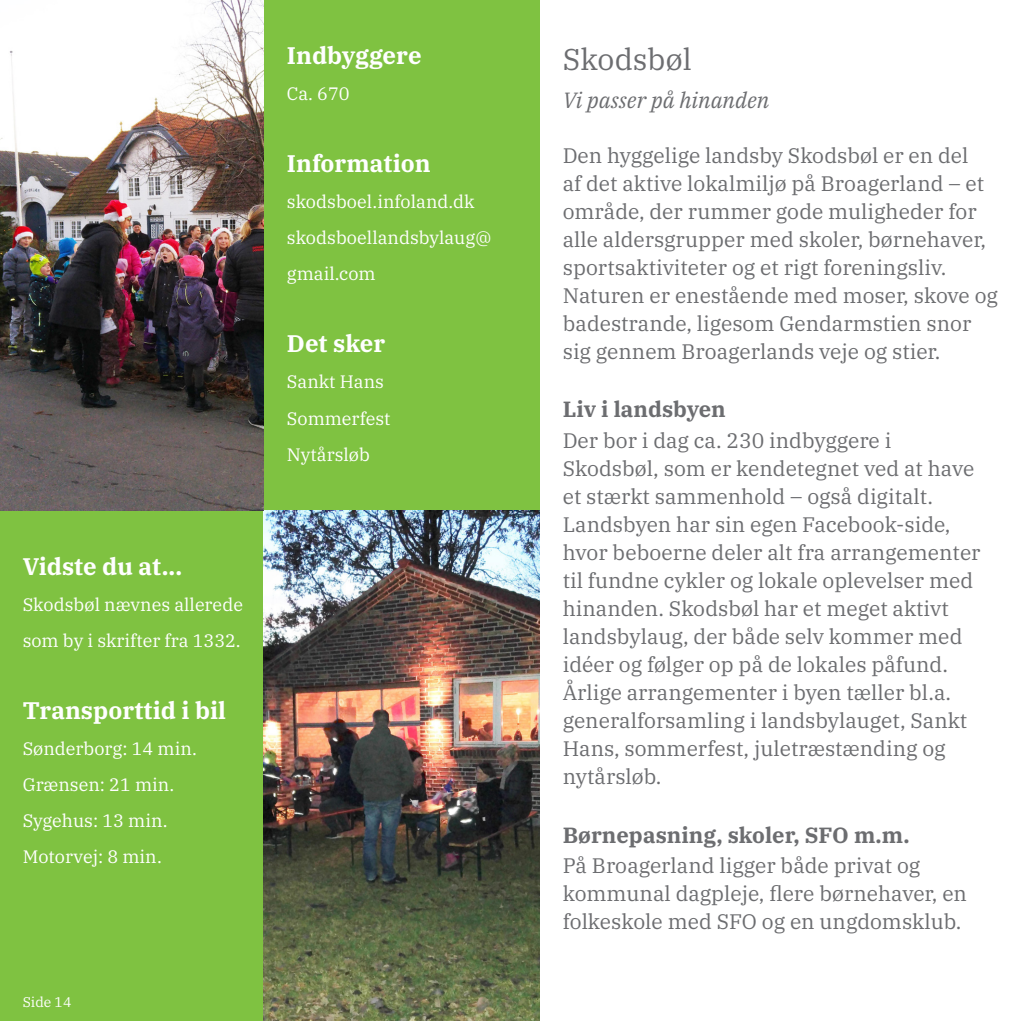
<style>
.page{position:relative;width:1021px;height:1021px;background:#fff}
.page>*{position:absolute;margin:0;border:0;box-sizing:border-box;transform-origin:0 0}
.t1{font:30px "IBM Plex Serif";color:#6c6d70}
.t2{font:700 24px "IBM Plex Serif";color:#fff}
.t3{font:700 22px "IBM Plex Serif";color:#6c6d70}
.t4{font:italic 22px "IBM Plex Serif";color:#6c6d70}
.t5{font:21px/28px "IBM Plex Serif";color:#6c6d70}
.t6{font:18px/36px "IBM Plex Serif";color:#fff}
.t7{font:14px "IBM Plex Serif";color:#fff}
</style>
<div class="page">
<div style="left:0;top:0;width:539px;height:1020px;background:#7fc241"></div>
<img style="left:264px;top:510px;width:275px;height:510px">
<img style="left:0;top:0;width:264px;height:510px">
<p class="t2" style="left:23px;top:547px;width:161px">Vidste du at...</p>
<p class="t6" style="left:23px;top:585px;width:222px">Skodsbøl nævnes allerede som by i skrifter fra 1332.</p>
<p class="t2" style="left:23px;top:691px;width:205px">Transporttid i bil</p>
<p class="t6" style="left:23px;top:729px;width:176px">Sønderborg: 14 min.<br>Grænsen: 21 min.<br>Sygehus: 13 min.<br>Motorvej: 8 min.</p>
<p class="t2" style="left:287px;top:37px;width:136px">Indbyggere</p>
<p class="t6" style="left:287px;top:74px;width:64px">Ca. 670</p>
<p class="t2" style="left:287px;top:145px;width:145px">Information</p>
<p class="t6" style="left:287px;top:182px;width:206px">skodsboel.infoland.dk skodsboellandsbylaug@ gmail.com</p>
<p class="t2" style="left:287px;top:325px;width:100px">Det sker</p>
<p class="t6" style="left:287px;top:362px;width:105px">Sankt Hans<br>Sommerfest<br>Nytårsløb</p>
<p class="t7" style="left:23px;top:991px;width:50px">Side 14</p>
<h1 class="t1" style="left:562px;top:37px;width:130px">Skodsbøl</h1>
<p class="t4" style="left:562px;top:84px;width:208px">Vi passer på hinanden</p>
<p class="t5" style="left:562px;top:140px;width:437px">Den hyggelige landsby Skodsbøl er en del<br>af det aktive lokalmiljø på Broagerland – et område, der rummer gode muligheder for alle aldersgrupper med skoler, børnehaver, sportsaktiviteter og et rigt foreningsliv.<br>Naturen er enestående med moser, skove og badestrande, ligesom Gendarmstien snor sig gennem Broagerlands veje og stier.</p>
<p class="t3" style="left:562px;top:392px;width:164px">Liv i landsbyen</p>
<p class="t5" style="left:562px;top:425px;width:419px">Der bor i dag ca. 230 indbyggere i Skodsbøl, som er kendetegnet ved at have et stærkt sammenhold – også digitalt.<br>Landsbyen har sin egen Facebook-side, hvor beboerne deler alt fra arrangementer til fundne cykler og lokale oplevelser med hinanden. Skodsbøl har et meget aktivt landsbylaug, der både selv kommer med idéer og følger op på de lokales påfund.<br>Årlige arrangementer i byen tæller bl.a. generalforsamling i landsbylauget, Sankt Hans, sommerfest, juletræstænding og nytårsløb.</p>
<p class="t3" style="left:562px;top:817px;width:348px">Børnepasning, skoler, SFO m.m.</p>
<p class="t5" style="left:562px;top:850px;width:406px">På Broagerland ligger både privat og kommunal dagpleje, flere børnehaver, en folkeskole med SFO og en ungdomsklub.</p>
</div>
